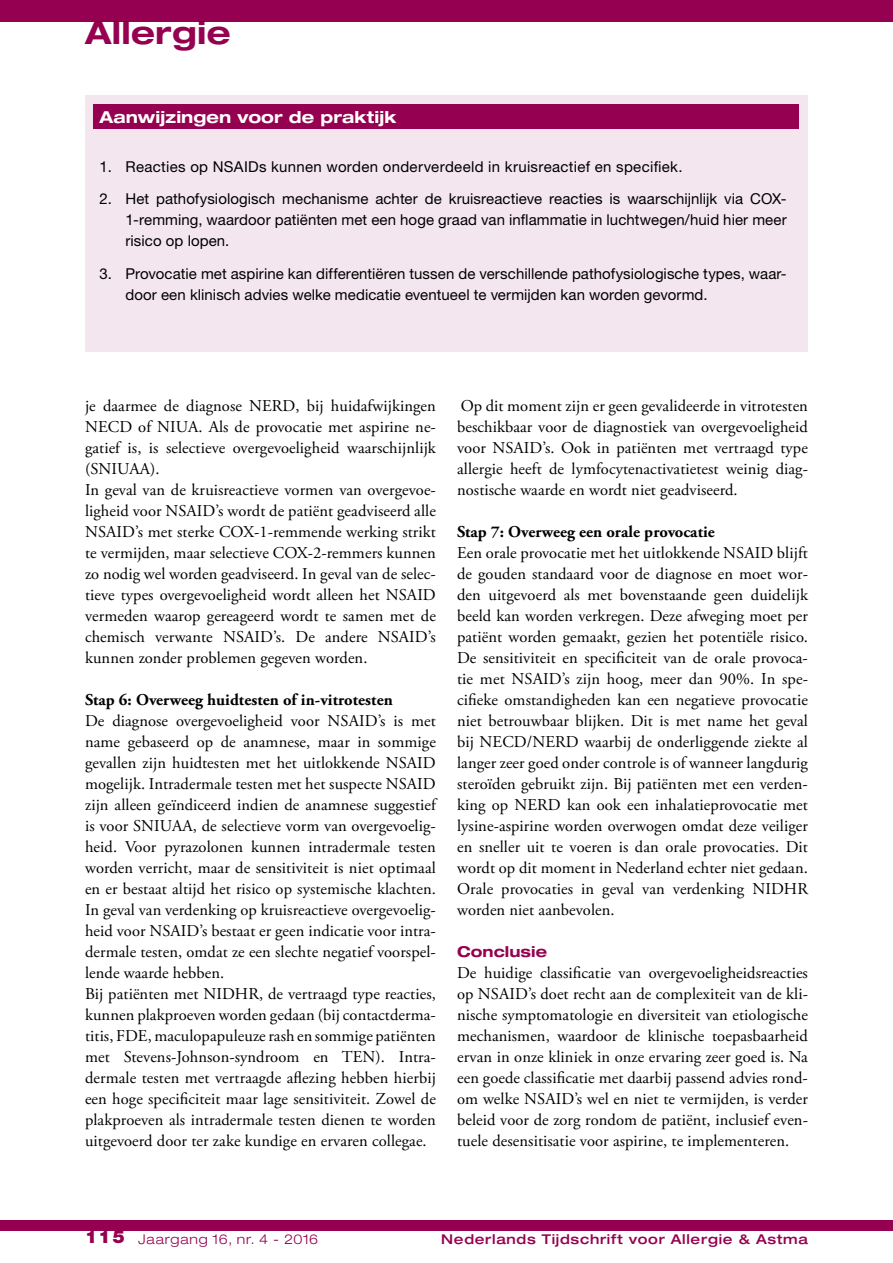
<style>
.page{position:relative;width:893px;height:1263px;background:#fff}
.page>*{position:absolute;margin:0;border:0;box-sizing:border-box;transform-origin:0 0}
.t1{font:700 expanded 31.5px "Helvetica Neue";letter-spacing:.01em;color:#960050}
.t2{font:900 18px "Helvetica Neue";color:#960050}
.t3{font:16.5px/21px "Adobe Garamond Pro";letter-spacing:.005em;color:#000;text-align:justify}
.t4{font:700 16.5px "Adobe Garamond Pro";letter-spacing:.005em;color:#000}
.t5{font:700 expanded 16.5px "Helvetica Neue";letter-spacing:.005em;color:#fff}
.t6{font:15px/21px "Helvetica Neue";letter-spacing:.005em;color:#000;text-align:justify}
.t7{font:700 expanded 15px "Helvetica Neue";letter-spacing:.005em;color:#960050}
.t8{font:500 expanded 13.5px "Helvetica Neue";letter-spacing:.05em;color:#960050}
.t9{font:300 expanded 13.5px "Helvetica Neue";letter-spacing:.06em;color:#960050}
</style>
<div class="page">
<div style="left:0;top:1220px;width:893px;height:11px;background:#960050"></div>
<div style="left:0;top:0;width:893px;height:21px;background:#960050"></div>
<div style="left:85px;top:95px;width:723px;height:257px;background:#f4e6ee"></div>
<div style="left:94px;top:104px;width:705px;height:25px;background:#960050"></div>
<h1 class="t1" style="left:85px;top:13px;width:147px">Allergie</h1>
<p class="t5" style="left:100px;top:107px;width:298px">Aanwijzingen voor de praktijk</p>
<p class="t6" style="left:100px;top:156px;width:584px">1. Reacties op NSAIDs kunnen worden onderverdeeld in kruisreactief en specifiek.</p>
<p class="t6" style="left:125px;top:188px;width:663px;text-indent:-26px">2. Het pathofysiologisch mechanisme achter de kruisreactieve reacties is waarschijnlijk via COX-1-remming, waardoor patiënten met een hoge graad van inflammatie in luchtwegen/huid hier meer risico op lopen.</p>
<p class="t6" style="left:125px;top:263px;width:663px;text-indent:-26px">3. Provocatie met aspirine kan differentiëren tussen de verschillende pathofysiologische types, waar&shy;door een klinisch advies welke medicatie eventueel te vermijden kan worden gevormd.</p>
<p class="t3" style="left:85px;top:396px;width:352px;text-align:left">je daarmee de diagnose NERD, bij huidafwijkingen NECD of NIUA. Als de provocatie met aspirine ne&shy;gatief is, is selectieve overgevoeligheid waarschijnlijk (SNIUAA).<br>In geval van de kruisreactieve vormen van overgevoe&shy;ligheid voor NSAID’s wordt de patiënt geadviseerd alle NSAID’s met sterke COX-1-remmende werking strikt te vermijden, maar selectieve COX-2-remmers kunnen zo nodig wel worden geadviseerd. In geval van de selec&shy;tieve types overgevoeligheid wordt alleen het NSAID vermeden waarop gereageerd wordt te samen met de chemisch verwante NSAID’s. De andere NSAID’s kunnen zonder problemen gegeven worden.</p>
<p class="t4" style="left:85px;top:690px;width:309px">Stap 6: Overweeg huidtesten of in-vitrotesten</p>
<p class="t3" style="left:85px;top:711px;width:352px;text-align:left">De diagnose overgevoeligheid voor NSAID’s is met name gebaseerd op de anamnese, maar in sommige gevallen zijn huidtesten met het uitlokkende NSAID mogelijk. Intradermale testen met het suspecte NSAID zijn alleen geïndiceerd indien de anamnese suggestief is voor SNIUAA, de selectieve vorm van overgevoelig&shy;heid. Voor pyrazolonen kunnen intradermale testen worden verricht, maar de sensitiviteit is niet optimaal en er bestaat altijd het risico op systemische klachten.<br>In geval van verdenking op kruisreactieve overgevoelig&shy;heid voor NSAID’s bestaat er geen indicatie voor intra&shy;dermale testen, omdat ze een slechte negatief voorspel&shy;lende waarde hebben.<br>Bij patiënten met NIDHR, de vertraagd type reacties, kunnen plakproeven worden gedaan (bij contactderma&shy;titis, FDE, maculopapuleuze rash en sommige patiënten met Stevens-Johnson-syndroom en TEN). Intra&shy;dermale testen met vertraagde aflezing hebben hierbij een hoge specificiteit maar lage sensitiviteit. Zowel de plakproeven als intradermale testen dienen te worden uitgevoerd door ter zake kundige en ervaren collegae.</p>
<p class="t3" style="left:457px;top:396px;width:352px">Op dit moment zijn er geen gevalideerde in vitrotesten beschikbaar voor de diagnostiek van overgevoeligheid voor NSAID’s. Ook in patiënten met vertraagd type allergie heeft de lymfocytenactivatietest weinig diag&shy;nostische waarde en wordt niet geadviseerd.</p>
<p class="t4" style="left:457px;top:522px;width:259px">Stap 7: Overweeg een orale provocatie</p>
<p class="t3" style="left:457px;top:543px;width:352px">Een orale provocatie met het uitlokkende NSAID blijft de gouden standaard voor de diagnose en moet wor&shy;den uitgevoerd als met bovenstaande geen duidelijk beeld kan worden verkregen. Deze afweging moet per patiënt worden gemaakt, gezien het potentiële risico.<br>De sensitiviteit en specificiteit van de orale provoca&shy;tie met NSAID’s zijn hoog, meer dan 90%. In spe&shy;cifieke omstandigheden kan een negatieve provocatie niet betrouwbaar blijken. Dit is met name het geval bij NECD/NERD waarbij de onderliggende ziekte al langer zeer goed onder controle is of wanneer langdurig steroïden gebruikt zijn. Bij patiënten met een verden&shy;king op NERD kan ook een inhalatieprovocatie met lysine-aspirine worden overwogen omdat deze veiliger en sneller uit te voeren is dan orale provocaties. Dit wordt op dit moment in Nederland echter niet gedaan.<br>Orale provocaties in geval van verdenking NIDHR worden niet aanbevolen.</p>
<p class="t7" style="left:457px;top:942px;width:92px">Conclusie</p>
<p class="t3" style="left:457px;top:963px;width:352px">De huidige classificatie van overgevoeligheidsreacties op NSAID’s doet recht aan de complexiteit van de kli&shy;nische symptomatologie en diversiteit van etiologische mechanismen, waardoor de klinische toepasbaarheid ervan in onze kliniek in onze ervaring zeer goed is. Na een goede classificatie met daarbij passend advies rond&shy;om welke NSAID’s wel en niet te vermijden, is verder beleid voor de zorg rondom de patiënt, inclusief even&shy;tuele desensitisatie voor aspirine, te implementeren.</p>
<p class="t2" style="left:85px;top:1226px;width:41px">115</p>
<p class="t9" style="left:138px;top:1231px;width:182px">Jaargang 16, nr. 4 - 2016</p>
<p class="t8" style="left:441px;top:1230px;width:368px">Nederlands Tijdschrift voor Allergie &amp; Astma</p>
</div>
